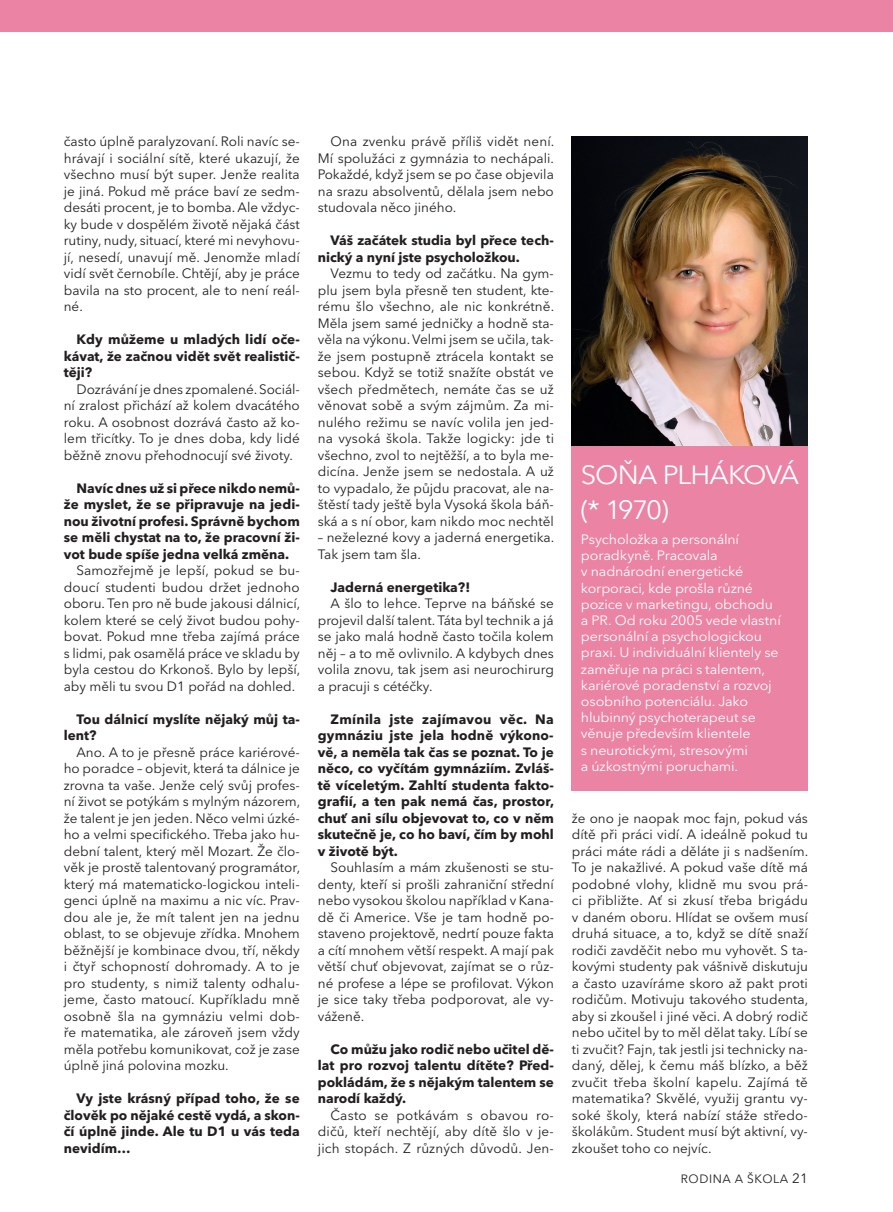
<style>
.page{position:relative;width:893px;height:1212px;background:#fff}
.page>*{position:absolute;margin:0;border:0;box-sizing:border-box;transform-origin:0 0}
.t1{font:26.25px/35.1px "Avenir Next LT Pro";letter-spacing:-.05em;color:#fff;scale:1.05 1}
.t2{font:13.5px/16.5px "Avenir Next LT Pro";color:#231f20;text-align:justify}
.t3{font:700 13.5px/16.5px "Avenir Next LT Pro";color:#231f20;text-align:justify}
.t4{font:13.5px/16.2px "Avenir Next LT Pro";letter-spacing:-.01em;color:#fff;scale:1.05 1}
.t5{font:12px "Avenir Next LT Pro";letter-spacing:.05em;color:#231f20}
.s1{font-size:13.5px}
</style>
<div class="page">
<div style="left:0;top:0;width:893px;height:31px;background:#ea83a4"></div>
<div style="left:572px;top:444px;width:236px;height:347px;background:#ea83a4"></div>
<img style="left:572px;top:136px;width:236px;height:309px">
<p class="t2" style="left:64px;top:133px;width:238px">často úplně paralyzovaní. Roli navíc se&shy;hrávají i sociální sítě, které ukazují, že všechno musí být super. Jenže realita je jiná. Pokud mě práce baví ze sedm&shy;desáti procent, je to bomba. Ale vždyc&shy;ky bude v dospělém životě nějaká část rutiny, nudy, situací, které mi nevyhovu&shy;jí, nesedí, unavují mě. Jenomže mladí vidí svět černobíle. Chtějí, aby je práce bavila na sto procent, ale to není reál&shy;né.</p>
<p class="t3" style="left:64px;top:331px;width:238px;text-indent:13px">Kdy můžeme u mladých lidí oče&shy;kávat, že začnou vidět svět realistič&shy;těji?</p>
<p class="t2" style="left:64px;top:381px;width:238px;text-indent:13px">Dozrávání je dnes zpomalené. Sociál&shy;ní zralost přichází až kolem dvacátého roku. A osobnost dozrává často až ko&shy;lem třicítky. To je dnes doba, kdy lidé běžně znovu přehodnocují své životy.</p>
<p class="t3" style="left:64px;top:480px;width:238px;text-indent:13px">Navíc dnes už si přece nikdo nemů&shy;že myslet, že se připravuje na jedi&shy;nou životní profesi. Správně bychom se měli chystat na to, že pracovní ži&shy;vot bude spíše jedna velká změna.</p>
<p class="t2" style="left:64px;top:562px;width:238px;text-indent:13px">Samozřejmě je lepší, pokud se bu&shy;doucí studenti budou držet jednoho oboru. Ten pro ně bude jakousi dálnicí, kolem které se celý život budou pohy&shy;bovat. Pokud mne třeba zajímá práce s lidmi, pak osamělá práce ve skladu by byla cestou do Krkonoš. Bylo by lepší, aby měli tu svou D1 pořád na dohled.</p>
<p class="t3" style="left:64px;top:711px;width:238px;text-indent:13px">Tou dálnicí myslíte nějaký můj ta&shy;lent?</p>
<p class="t2" style="left:64px;top:744px;width:238px;text-indent:13px">Ano. A to je přesně práce kariérové&shy;ho poradce – objevit, která ta dálnice je zrovna ta vaše. Jenže celý svůj profes&shy;ní život se potýkám s mylným názorem, že talent je jen jeden. Něco velmi úzké&shy;ho a velmi specifického. Třeba jako hu&shy;dební talent, který měl Mozart. Že člo&shy;věk je prostě talentovaný programátor, který má matematicko-logickou inteli&shy;genci úplně na maximu a nic víc. Prav&shy;dou ale je, že mít talent jen na jednu oblast, to se objevuje zřídka. Mnohem běžnější je kombinace dvou, tří, někdy i čtyř schopností dohromady. A to je pro studenty, s nimiž talenty odhalu&shy;jeme, často matoucí. Kupříkladu mně osobně šla na gymnáziu velmi dob&shy;ře matematika, ale zároveň jsem vždy měla potřebu komunikovat, což je zase úplně jiná polovina mozku.</p>
<p class="t3" style="left:64px;top:1090px;width:238px;text-indent:13px">Vy jste krásný případ toho, že se člověk po nějaké cestě vydá, a skon&shy;čí úplně jinde. Ale tu D1 u vás teda nevidím…</p>
<p class="t2" style="left:318px;top:133px;width:238px;text-indent:13px">Ona zvenku právě příliš vidět není.<br>Mí spolužáci z gymnázia to nechápali.<br>Pokaždé, když jsem se po čase objevila na srazu absolventů, dělala jsem nebo studovala něco jiného.</p>
<p class="t3" style="left:318px;top:232px;width:238px;text-indent:13px">Váš začátek studia byl přece tech&shy;nický a nyní jste psycholožkou.</p>
<p class="t2" style="left:318px;top:265px;width:238px;text-indent:13px">Vezmu to tedy od začátku. Na gym&shy;plu jsem byla přesně ten student, kte&shy;rému šlo všechno, ale nic konkrétně.<br>Měla jsem samé jedničky a hodně sta&shy;věla na výkonu. Velmi jsem se učila, tak&shy;že jsem postupně ztrácela kontakt se sebou. Když se totiž snažíte obstát ve všech předmětech, nemáte čas se už věnovat sobě a svým zájmům. Za mi&shy;nulého režimu se navíc volila jen jed&shy;na vysoká škola. Takže logicky: jde ti všechno, zvol to nejtěžší, a to byla me&shy;dicína. Jenže jsem se nedostala. A už to vypadalo, že půjdu pracovat, ale na&shy;štěstí tady ještě byla Vysoká škola báň&shy;ská a s ní obor, kam nikdo moc nechtěl</p>
<p class="t2" style="left:318px;top:529px;width:238px">– neželezné kovy a jaderná energetika.<br>Tak jsem tam šla.</p>
<p class="t3" style="left:331px;top:578px;width:141px">Jaderná energetika?!</p>
<p class="t2" style="left:318px;top:595px;width:238px;text-indent:13px">A šlo to lehce. Teprve na báňské se projevil další talent. Táta byl technik a já se jako malá hodně často točila kolem něj – a to mě ovlivnilo. A kdybych dnes volila znovu, tak jsem asi neurochirurg a pracuji s cétéčky.</p>
<p class="t3" style="left:318px;top:710px;width:238px;text-indent:13px">Zmínila jste zajímavou věc. Na gymnáziu jste jela hodně výkono&shy;vě, a neměla tak čas se poznat. To je něco, co vyčítám gymnáziím. Zvláš&shy;tě víceletým. Zahltí studenta fakto&shy;grafií, a ten pak nemá čas, prostor, chuť ani sílu objevovat to, co v něm skutečně je, co ho baví, čím by mohl v životě být.</p>
<p class="t2" style="left:318px;top:859px;width:238px;text-indent:13px">Souhlasím a mám zkušenosti se stu&shy;denty, kteří si prošli zahraniční střední nebo vysokou školou například v Kana&shy;dě či Americe. Vše je tam hodně po&shy;staveno projektově, nedrtí pouze fakta a cítí mnohem větší respekt. A mají pak větší chuť objevovat, zajímat se o růz&shy;né profese a lépe se profilovat. Výkon je sice taky třeba podporovat, ale vy&shy;váženě.</p>
<p class="t3" style="left:318px;top:1040px;width:238px;text-indent:13px">Co můžu jako rodič nebo učitel dě&shy;lat pro rozvoj talentu dítěte? Před&shy;pokládám, že s nějakým talentem se narodí každý.</p>
<p class="t2" style="left:318px;top:1106px;width:238px;text-indent:13px">Často se potkávám s obavou ro&shy;dičů, kteří nechtějí, aby dítě šlo v je&shy;jich stopách. Z různých důvodů. Jen-</p>
<h1 class="t1" style="left:581px;top:457px;width:209px">SOŇA PLHÁKOVÁ (* 1970)</h1>
<p class="t4" style="left:581px;top:531px;width:192px">Psycholožka a personální poradkyně. Pracovala<br>v nadnárodní energetické korporaci, kde prošla různé pozice v marketingu, obchodu a PR. Od roku 2005 vede vlastní personální a psychologickou praxi. U individuální klientely se zaměřuje na práci s talentem, kariérové poradenství a rozvoj osobního potenciálu. Jako hlubinný psychoterapeut se věnuje především klientele<br>s neurotickými, stresovými<br>a úzkostnými poruchami.</p>
<p class="t2" style="left:572px;top:809px;width:238px">že ono je naopak moc fajn, pokud vás dítě při práci vidí. A ideálně pokud tu práci máte rádi a děláte ji s nadšením.<br>To je nakažlivé. A pokud vaše dítě má podobné vlohy, klidně mu svou prá&shy;ci přibližte. Ať si zkusí třeba brigádu v daném oboru. Hlídat se ovšem musí druhá situace, a to, když se dítě snaží rodiči zavděčit nebo mu vyhovět. S ta&shy;kovými studenty pak vášnivě diskutuju a často uzavíráme skoro až pakt proti rodičům. Motivuju takového studenta, aby si zkoušel i jiné věci. A dobrý rodič nebo učitel by to měl dělat taky. Líbí se ti zvučit? Fajn, tak jestli jsi technicky na&shy;daný, dělej, k čemu máš blízko, a běž zvučit třeba školní kapelu. Zajímá tě matematika? Skvělé, využij grantu vy&shy;soké školy, která nabízí stáže středo&shy;školákům. Student musí být aktivní, vy&shy;zkoušet toho co nejvíc.</p>
<p class="t5" style="left:681px;top:1171px;width:129px">RODINA A ŠKOLA <span class="s1">21</span></p>
</div>
